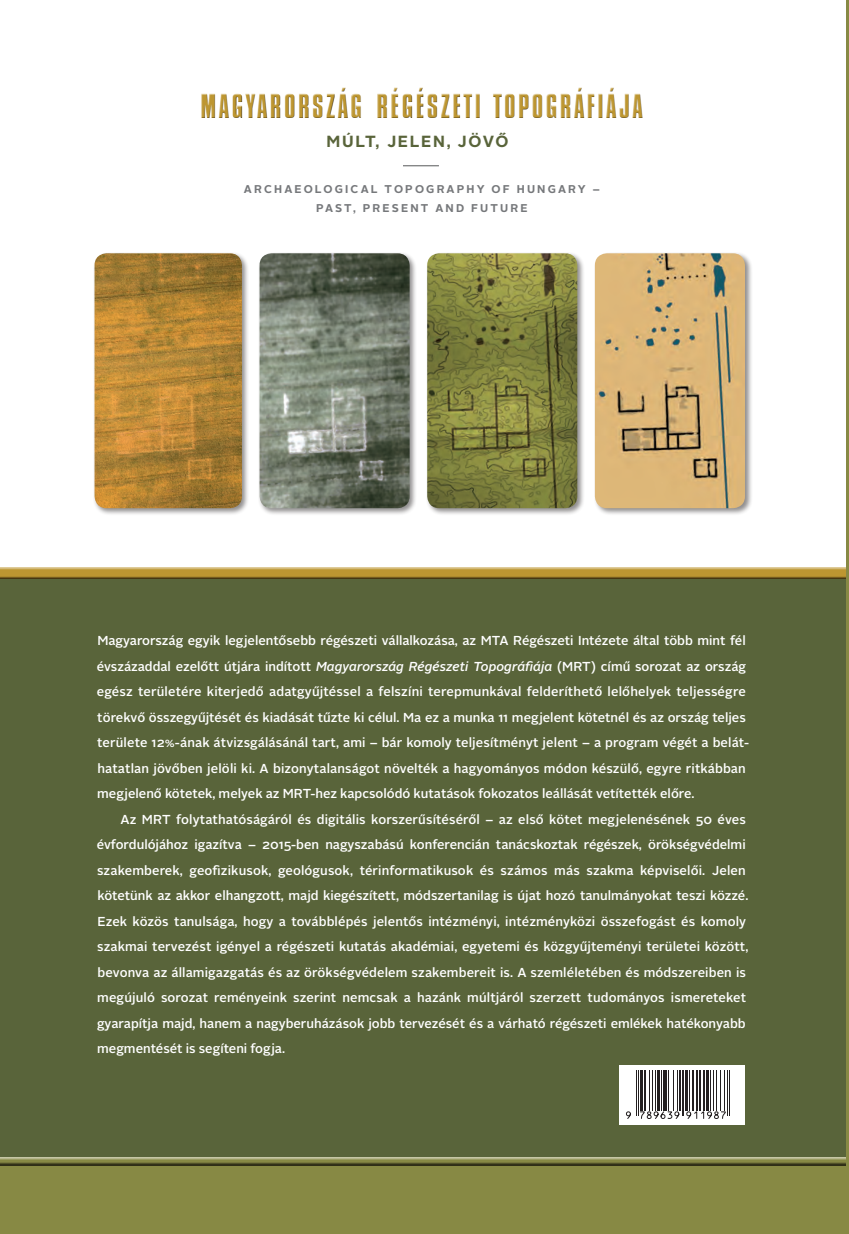
<style>
.page{position:relative;width:849px;height:1234px;background:#fff}
.page>*{position:absolute;margin:0;border:0;box-sizing:border-box;transform-origin:0 0}
.t1{font:36.3px "Compacta Let Plain";letter-spacing:.06em;color:#bd9631}
.t2{font:700 16.05px "Alright Sans";letter-spacing:.105em;color:#59643a}
.t3{font:500 12.9px/25.5px "Alright Sans";color:#fff}
.t4{font:700 11.25px/18.3px "Alright Sans";letter-spacing:.19em;color:#76787b}
.s1{font-style:italic}
</style>
<div class="page">
<div style="left:0;top:574px;width:849px;height:657px;background:#59643a"></div>
<div style="left:0;top:1158px;width:849px;height:76px;background:#878944"></div>
<div style="left:619px;top:1065px;width:126px;height:59px;background:#fff"></div>
<hr style="left:636px;top:1070px;width:1px;height:45px;background:#231f20">
<hr style="left:638px;top:1070px;width:1px;height:45px;background:#231f20">
<hr style="left:640px;top:1070px;width:3px;height:40px;background:#231f20">
<hr style="left:644px;top:1070px;width:2px;height:40px;background:#231f20">
<hr style="left:649px;top:1070px;width:1px;height:40px;background:#231f20">
<hr style="left:652px;top:1070px;width:1px;height:40px;background:#231f20">
<hr style="left:655px;top:1070px;width:1px;height:40px;background:#231f20">
<hr style="left:657px;top:1070px;width:3px;height:40px;background:#231f20">
<hr style="left:661px;top:1070px;width:1px;height:40px;background:#231f20">
<hr style="left:663px;top:1070px;width:4px;height:40px;background:#231f20">
<hr style="left:668px;top:1070px;width:1px;height:40px;background:#231f20">
<hr style="left:673px;top:1070px;width:1px;height:40px;background:#231f20">
<hr style="left:677px;top:1070px;width:1px;height:40px;background:#231f20">
<hr style="left:679px;top:1070px;width:2px;height:40px;background:#231f20">
<hr style="left:682px;top:1070px;width:1px;height:45px;background:#231f20">
<hr style="left:683px;top:1070px;width:1px;height:45px;background:#231f20">
<hr style="left:685px;top:1070px;width:3px;height:40px;background:#231f20">
<hr style="left:689px;top:1070px;width:1px;height:40px;background:#231f20">
<hr style="left:692px;top:1070px;width:2px;height:40px;background:#231f20">
<hr style="left:696px;top:1070px;width:2px;height:40px;background:#231f20">
<hr style="left:699px;top:1070px;width:2px;height:40px;background:#231f20">
<hr style="left:703px;top:1070px;width:2px;height:40px;background:#231f20">
<hr style="left:706px;top:1070px;width:3px;height:40px;background:#231f20">
<hr style="left:710px;top:1070px;width:1px;height:40px;background:#231f20">
<hr style="left:713px;top:1070px;width:1px;height:40px;background:#231f20">
<hr style="left:716px;top:1070px;width:1px;height:40px;background:#231f20">
<hr style="left:720px;top:1070px;width:1px;height:40px;background:#231f20">
<hr style="left:724px;top:1070px;width:1px;height:40px;background:#231f20">
<hr style="left:727px;top:1070px;width:1px;height:45px;background:#231f20">
<hr style="left:729px;top:1070px;width:1px;height:45px;background:#231f20">
<svg style="left:626px;top:1111px;width:100px;height:8px"></svg>
<div style="left:200px;top:87px;width:444px;height:32px;background:#231f20;opacity:.75"></div>
<div style="left:0;top:1157px;width:849px;height:11px;background:#231f20;opacity:.75"></div>
<div style="left:0;top:566px;width:849px;height:14px;background:#231f20;opacity:.75"></div>
<hr style="left:846px;top:0;width:3px;height:1229px;background:#878944">
<div style="left:93px;top:252px;width:157px;height:264px;background:#231f20;opacity:.5"></div>
<img style="left:95px;top:253px;width:147px;height:255px">
<div style="left:258px;top:252px;width:159px;height:264px;background:#231f20;opacity:.5"></div>
<img style="left:260px;top:253px;width:150px;height:255px">
<div style="left:426px;top:252px;width:159px;height:264px;background:#231f20;opacity:.5"></div>
<img style="left:427px;top:253px;width:150px;height:255px">
<div style="left:593px;top:252px;width:160px;height:264px;background:#231f20;opacity:.5"></div>
<img style="left:595px;top:253px;width:150px;height:255px">
<hr style="left:403px;top:165px;width:36px;height:1px;background:#57585a">
<h1 class="t1" style="left:200px;top:87px;width:444px">MAGYARORSZÁG RÉGÉSZETI TOPOGRÁFIÁJA</h1>
<p class="t2" style="left:326px;top:131px;width:184px">MÚLT, JELEN, JÖVŐ</p>
<p class="t4" style="left:316px;top:180px;width:285px;text-indent:-72px">AR CHAEOLOGICAL TOPOGRA PHY OF H UNGAR Y –<br>PA</p>
<p class="t4" style="left:335px;top:199px;width:194px">ST, PR ESENT AND F UTUR E</p>
<p class="t3" style="left:97px;top:628px;width:654px">Magyarország egyik legjelentősebb régészeti vállalkozása, az MTA Régészeti Intézete által több mint fél évszázaddal ezelőtt útjára indított <span class="s1">Magyarország Régészeti Topográfiája</span> (MRT) című sorozat az ország egész területére kiterjedő adatgyűjtéssel a felszíni terepmunkával felderíthető lelőhelyek teljességre törekvő összegyűjtését és kiadását tűzte ki célul. Ma ez a munka 11 megjelent kötetnél és az ország teljes területe 12%-ának átvizsgálásánál tart, ami – bár komoly teljesítményt jelent – a program végét a belát&shy;hatatlan jövőben jelöli ki. A bizonytalanságot növelték a hagyományos módon készülő, egyre ritkábban megjelenő kötetek, melyek az MRT-hez kapcsolódó kutatások fokozatos leállását vetítették előre.</p>
<p class="t3" style="left:97px;top:807px;width:653px;text-indent:24px">Az MRT folytathatóságáról és digitális korszerűsítéséről – az első kötet megjelenésének 50 éves évfordulójához igazítva – 2015-ben nagyszabású konferencián tanácskoztak régészek, örökségvédelmi szakemberek, geofizikusok, geológusok, térinformatikusok és számos más szakma képviselői. Jelen kötetünk az akkor elhangzott, majd kiegészített, módszertanilag is újat hozó tanulmányokat teszi közzé.<br>Ezek közös tanulsága, hogy a továbblépés jelentős intézményi, intézményközi összefogást és komoly szakmai tervezést igényel a régészeti kutatás akadémiai, egyetemi és közgyűjteményi területei között, bevonva az államigazgatás és az örökségvédelem szakembereit is. A szemléletében és módszereiben is megújuló sorozat reményeink szerint nemcsak a hazánk múltjáról szerzett tudományos ismereteket gyarapítja majd, hanem a nagyberuházások jobb tervezését és a várható régészeti emlékek hatékonyabb megmentését is segíteni fogja.</p>
</div>
